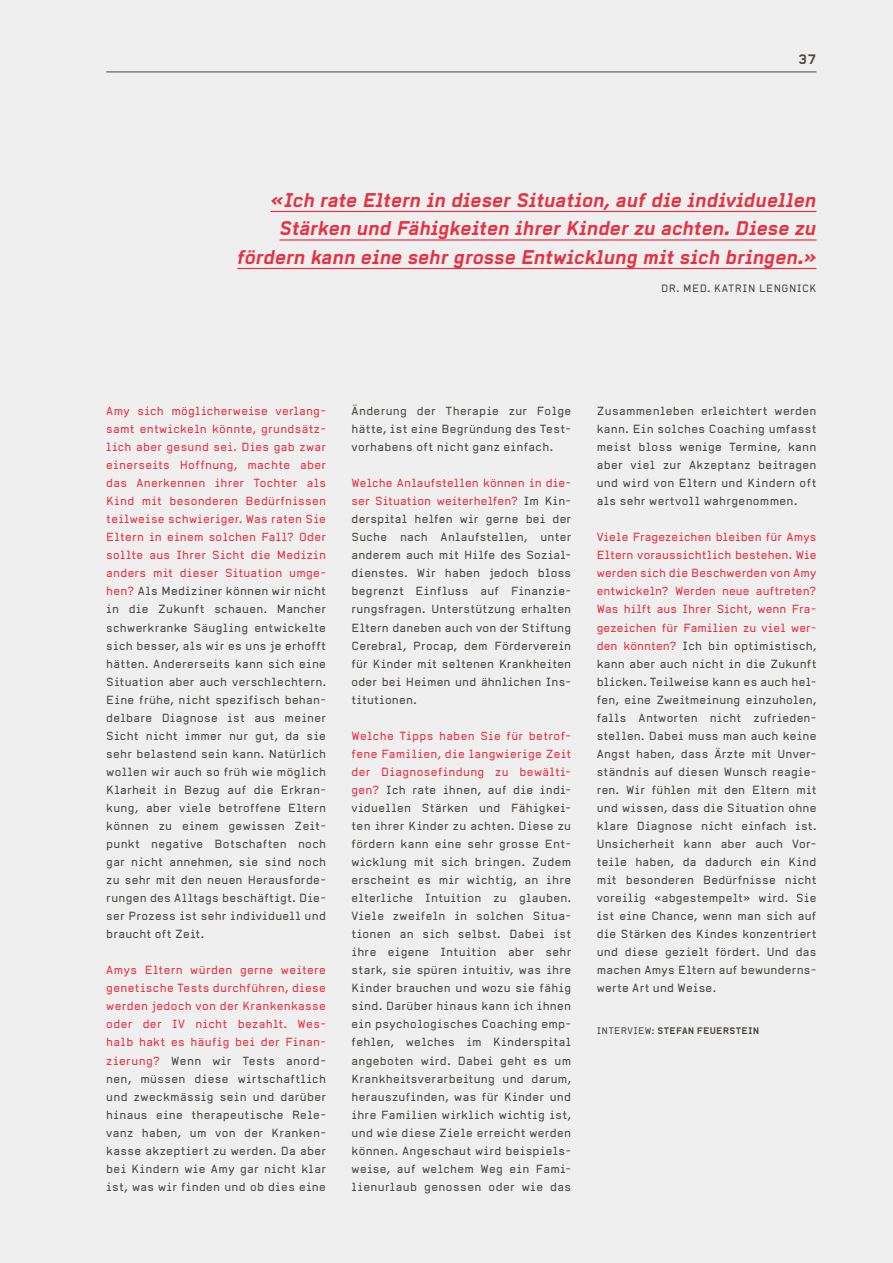
<style>
.page{position:relative;width:893px;height:1263px;background:#efefef}
.page>*{position:absolute;margin:0;border:0;box-sizing:border-box;transform-origin:0 0}
.t1{font:italic 700 19.5px/28.5px "Alpha Headline Pro";letter-spacing:-.01em;color:#e63241;text-align:right}
.t2{font:700 13.5px "Alpha Headline Pro";color:#4b4744}
.t3{font:11.7px/18px "Alpha Headline Pro";letter-spacing:.03em;color:#4b4744;text-align:justify}
.t4{font:10.5px "Alpha Headline Pro";letter-spacing:.045em;color:#4b4744}
.t5{font:700 9.3px "Alpha Headline Pro";letter-spacing:.03em;color:#4b4744}
.s1{color:#e63241}
.s2{font-weight:400}
</style>
<div class="page">
<hr style="left:271px;top:211px;width:545px;height:1px;background:#e63241">
<hr style="left:280px;top:239px;width:536px;height:2px;background:#e63241">
<hr style="left:237px;top:268px;width:579px;height:1px;background:#e63241">
<hr style="left:106px;top:72px;width:710px;height:1px;background:#4b4744">
<p class="t2" style="left:798px;top:51px;width:20px">37</p>
<h1 class="t1" style="left:237px;top:186px;width:581px">«Ich rate Eltern in dieser Situation, auf die individuellen<br>Stärken und Fähigkeiten ihrer Kinder zu achten. Diese zu fördern kann eine sehr grosse Entwicklung mit sich bringen.»</h1>
<p class="t4" style="left:661px;top:282px;width:157px">DR. MED. KATRIN LENGNICK</p>
<p class="t3" style="left:106px;top:402px;width:221px"><span class="s1">Amy sich möglicherweise verlang&shy;samt entwickeln könnte, grundsätz&shy;lich aber gesund sei. Dies gab zwar einerseits Hoffnung, machte aber das Anerkennen ihrer Tochter als Kind mit besonderen Bedürfnissen teilweise schwieriger. Was raten Sie Eltern in einem solchen Fall? Oder sollte aus Ihrer Sicht die Medizin anders mit dieser Situation umge&shy;hen?</span> Als Mediziner können wir nicht in die Zukunft schauen. Mancher schwerkranke Säugling entwickelte sich besser, als wir es uns je erhofft hätten. Andererseits kann sich eine Situation aber auch verschlechtern.<br>Eine frühe, nicht spezifisch behan&shy;delbare Diagnose ist aus meiner Sicht nicht immer nur gut, da sie sehr belastend sein kann. Natürlich wollen wir auch so früh wie möglich Klarheit in Bezug auf die Erkran&shy;kung, aber viele betroffene Eltern können zu einem gewissen Zeit&shy;punkt negative Botschaften noch gar nicht annehmen, sie sind noch zu sehr mit den neuen Herausforde&shy;rungen des Alltags beschäftigt. Die&shy;ser Prozess ist sehr individuell und braucht oft Zeit.</p>
<p class="t3" style="left:106px;top:961px;width:221px"><span class="s1">Amys Eltern würden gerne weitere genetische Tests durchführen, diese werden jedoch von der Krankenkasse oder der IV nicht bezahlt. Wes&shy;halb hakt es häufig bei der Finan&shy;zierung?</span> Wenn wir Tests anord&shy;nen, müssen diese wirtschaftlich und zweckmässig sein und darüber hinaus eine therapeutische Rele&shy;vanz haben, um von der Kranken&shy;kasse akzeptiert zu werden. Da aber bei Kindern wie Amy gar nicht klar ist, was wir finden und ob dies eine</p>
<p class="t3" style="left:351px;top:402px;width:221px">Änderung der Therapie zur Folge hätte, ist eine Begründung des Test&shy;vorhabens oft nicht ganz einfach.</p>
<p class="t3" style="left:351px;top:474px;width:221px"><span class="s1">Welche Anlaufstellen können in die&shy;ser Situation weiterhelfen?</span> Im Kin&shy;derspital helfen wir gerne bei der Suche nach Anlaufstellen, unter anderem auch mit Hilfe des Sozial&shy;dienstes. Wir haben jedoch bloss begrenzt Einfluss auf Finanzie&shy;rungsfragen. Unterstützung erhalten Eltern daneben auch von der Stiftung Cerebral, Procap, dem Förderverein für Kinder mit seltenen Krankheiten oder bei Heimen und ähnlichen Ins&shy;titutionen.</p>
<p class="t3" style="left:351px;top:726px;width:221px;text-align:left"><span class="s1">Welche Tipps haben Sie für betrof&shy;fene Familien, die langwierige Zeit der Diagnosefindung zu bewälti&shy;gen?</span> Ich rate ihnen, auf die indi&shy;viduellen Stärken und Fähigkei&shy;ten ihrer Kinder zu achten. Diese zu fördern kann eine sehr grosse Ent&shy;wicklung mit sich bringen. Zudem erscheint es mir wichtig, an ihre elterliche Intuition zu glauben.<br>Viele zweifeln in solchen Situa&shy;tionen an sich selbst. Dabei ist ihre eigene Intuition aber sehr stark, sie spüren intuitiv, was ihre Kinder brauchen und wozu sie fähig sind. Darüber hinaus kann ich ihnen ein psychologisches Coaching emp&shy;fehlen, welches im Kinderspital angeboten wird. Dabei geht es um Krankheitsverarbeitung und darum, herauszufinden, was für Kinder und ihre Familien wirklich wichtig ist, und wie diese Ziele erreicht werden können. Angeschaut wird beispiels&shy;weise, auf welchem Weg ein Fami&shy;lienurlaub genossen oder wie das</p>
<p class="t3" style="left:597px;top:402px;width:221px">Zusammenleben erleichtert werden kann. Ein solches Coaching umfasst meist bloss wenige Termine, kann aber viel zur Akzeptanz beitragen und wird von Eltern und Kindern oft als sehr wertvoll wahrgenommen.</p>
<p class="t3" style="left:597px;top:528px;width:221px"><span class="s1">Viele Fragezeichen bleiben für Amys Eltern voraussichtlich bestehen. Wie werden sich die Beschwerden von Amy entwickeln? Werden neue auftreten?<br>Was hilft aus Ihrer Sicht, wenn Fra&shy;gezeichen für Familien zu viel wer&shy;den könnten?</span> Ich bin optimistisch, kann aber auch nicht in die Zukunft blicken. Teilweise kann es auch hel&shy;fen, eine Zweitmeinung einzuholen, falls Antworten nicht zufrieden&shy;stellen. Dabei muss man auch keine Angst haben, dass Ärzte mit Unver&shy;ständnis auf diesen Wunsch reagie&shy;ren. Wir fühlen mit den Eltern mit und wissen, dass die Situation ohne klare Diagnose nicht einfach ist.<br>Unsicherheit kann aber auch Vor&shy;teile haben, da dadurch ein Kind mit besonderen Bedürfnisse nicht voreilig «abgestempelt» wird. Sie ist eine Chance, wenn man sich auf die Stärken des Kindes konzentriert und diese gezielt fördert. Und das machen Amys Eltern auf bewunderns&shy;werte Art und Weise.</p>
<p class="t5" style="left:597px;top:1025px;width:164px"><span class="s2">INTERVIEW:</span> STEFAN FEUERSTEIN</p>
</div>
